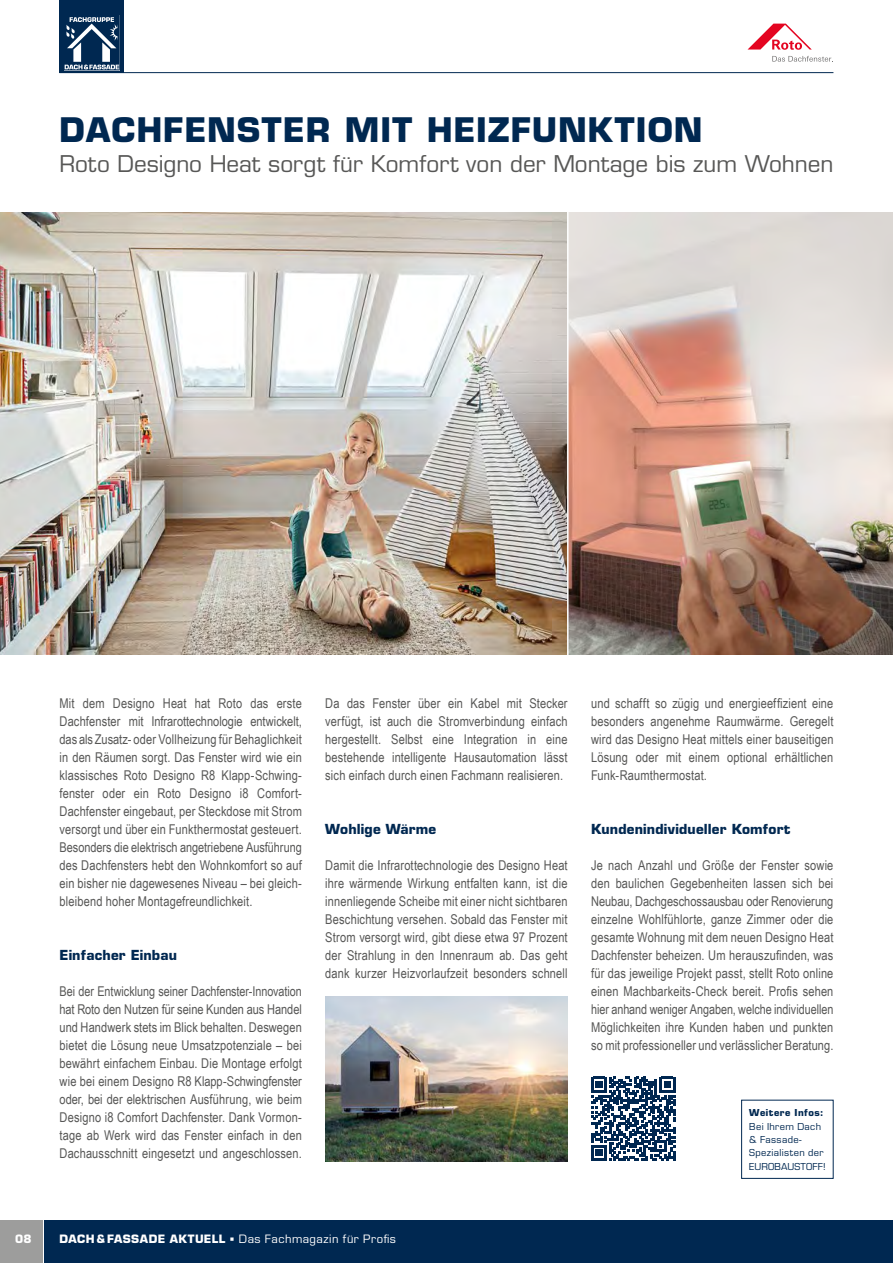
<style>
.page{position:relative;width:893px;height:1263px;background:#fff}
.page>*{position:absolute;margin:0;border:0;box-sizing:border-box;transform-origin:0 0}
.t1{font:700 33px "Eurostile LT Std";letter-spacing:.025em;color:#002851}
.t2{font:22.5px "Eurostile LT Std";color:#575756}
.t3{font:13.5px/18px "Arial Narrow";letter-spacing:.01em;color:#575756;text-align:justify}
.t4{font:700 13.5px "Eurostile LT Std";letter-spacing:.015em;color:#002851}
.t5{font:11.25px "Eurostile LT Std";letter-spacing:.04em;color:#fff}
.t6{font:700 11.25px "Eurostile LT Std";color:#fff}
.t7{font:9.3px/13.4px "Eurostile LT Std";letter-spacing:.035em;color:#002851}
.t8{font:700 9.3px "Eurostile LT Std";letter-spacing:.06em;color:#002851}
.s1{font-weight:700}
.s2{font-family:"Minion Pro"}
</style>
<div class="page">
<div style="left:44px;top:1220px;width:849px;height:43px;background:#002851"></div>
<div style="left:0;top:1220px;width:43px;height:43px;background:#9d9d9c"></div>
<div style="left:60px;top:0;width:64px;height:73px;background:#002851"></div>
<hr style="left:60px;top:72px;width:773px;height:1px;background:#002851">
<svg style="left:64px;top:17px;width:55px;height:53px"></svg>
<svg style="left:747px;top:24px;width:65px;height:26px"></svg>
<svg style="left:772px;top:56px;width:61px;height:6px"></svg>
<svg style="left:591px;top:1077px;width:84px;height:84px"></svg>
<img style="left:0;top:213px;width:893px;height:441px">
<img style="left:325px;top:996px;width:243px;height:165px">
<hr style="left:567px;top:204px;width:1px;height:464px;background:#fff">
<div style="left:741px;top:1100px;width:92px;height:79px;background:#fff;border:1px solid #002851"></div>
<h1 class="t1" style="left:60px;top:109px;width:644px">DACHFENSTER MIT HEIZFUNKTION</h1>
<h2 class="t2" style="left:60px;top:150px;width:775px">Roto Designo Heat sorgt für Komfort von der Montage bis zum Wohnen</h2>
<p class="t3" style="left:60px;top:694px;width:244px">Mit dem Designo Heat hat Roto das erste Dachfenster mit Infrarottechnologie entwickelt, das als Zusatz- oder Vollheizung für Behaglichkeit in den Räumen sorgt. Das Fenster wird wie ein klassisches Roto Designo R8 Klapp-Schwing&shy;fenster oder ein Roto Designo i8 Comfort-Dachfenster eingebaut, per Steckdose mit Strom versorgt und über ein Funkthermostat gesteuert.<br>Besonders die elektrisch angetriebene Ausführung des Dachfensters hebt den Wohnkomfort so auf ein bisher nie dagewesenes Niveau – bei gleich&shy;bleibend hoher Montagefreundlichkeit.</p>
<p class="t4" style="left:60px;top:947px;width:119px">Einfacher Einbau</p>
<p class="t3" style="left:60px;top:982px;width:244px">Bei der Entwicklung seiner Dachfenster-Innovation hat Roto den Nutzen für seine Kunden aus Handel und Handwerk stets im Blick behalten. Deswegen bietet die Lösung neue Umsatzpotenziale – bei bewährt einfachem Einbau. Die Montage erfolgt wie bei einem Designo R8 Klapp-Schwingfenster oder, bei der elektrischen Ausführung, wie beim Designo i8 Comfort Dachfenster. Dank Vormon&shy;tage ab Werk wird das Fenster einfach in den Dachausschnitt eingesetzt und angeschlossen.</p>
<p class="t3" style="left:325px;top:694px;width:244px">Da das Fenster über ein Kabel mit Stecker verfügt, ist auch die Stromverbindung einfach hergestellt. Selbst eine Integration in eine bestehende intelligente Hausautomation lässt sich einfach durch einen Fachmann realisieren.</p>
<p class="t4" style="left:325px;top:821px;width:113px">Wohlige Wärme</p>
<p class="t3" style="left:325px;top:856px;width:244px">Damit die Infrarottechnologie des Designo Heat ihre wärmende Wirkung entfalten kann, ist die innenliegende Scheibe mit einer nicht sichtbaren Beschichtung versehen. Sobald das Fenster mit Strom versorgt wird, gibt diese etwa 97 Prozent der Strahlung in den Innenraum ab. Das geht dank kurzer Heizvorlaufzeit besonders schnell</p>
<p class="t3" style="left:591px;top:694px;width:244px">und schafft so zügig und energieeffizient eine besonders angenehme Raumwärme. Geregelt wird das Designo Heat mittels einer bauseitigen Lösung oder mit einem optional erhältlichen Funk-Raumthermostat.</p>
<p class="t4" style="left:591px;top:821px;width:201px">Kundenindividueller Komfort</p>
<p class="t3" style="left:591px;top:856px;width:244px">Je nach Anzahl und Größe der Fenster sowie den baulichen Gegebenheiten lassen sich bei Neubau, Dachgeschossausbau oder Renovierung einzelne Wohlfühlorte, ganze Zimmer oder die gesamte Wohnung mit dem neuen Designo Heat Dachfenster beheizen. Um herauszufinden, was für das jeweilige Projekt passt, stellt Roto online einen Machbarkeits-Check bereit. Profis sehen hier anhand weniger Angaben, welche individuellen Möglichkeiten ihre Kunden haben und punkten so mit professioneller und verlässlicher Beratung.</p>
<p class="t8" style="left:749px;top:1107px;width:76px">Weitere Infos:</p>
<p class="t7" style="left:749px;top:1120px;width:78px">Bei Ihrem Dach &amp; Fassade-<br>Spezialisten der<br>EUROBAUSTOFF!</p>
<p class="t6" style="left:15px;top:1232px;width:18px">08</p>
<p class="t5" style="left:60px;top:1232px;width:338px"><span class="s1">DACH &amp; FASSADE AKTUELL</span> <span class="s2">■</span> Das Fachmagazin für Profis</p>
</div>
